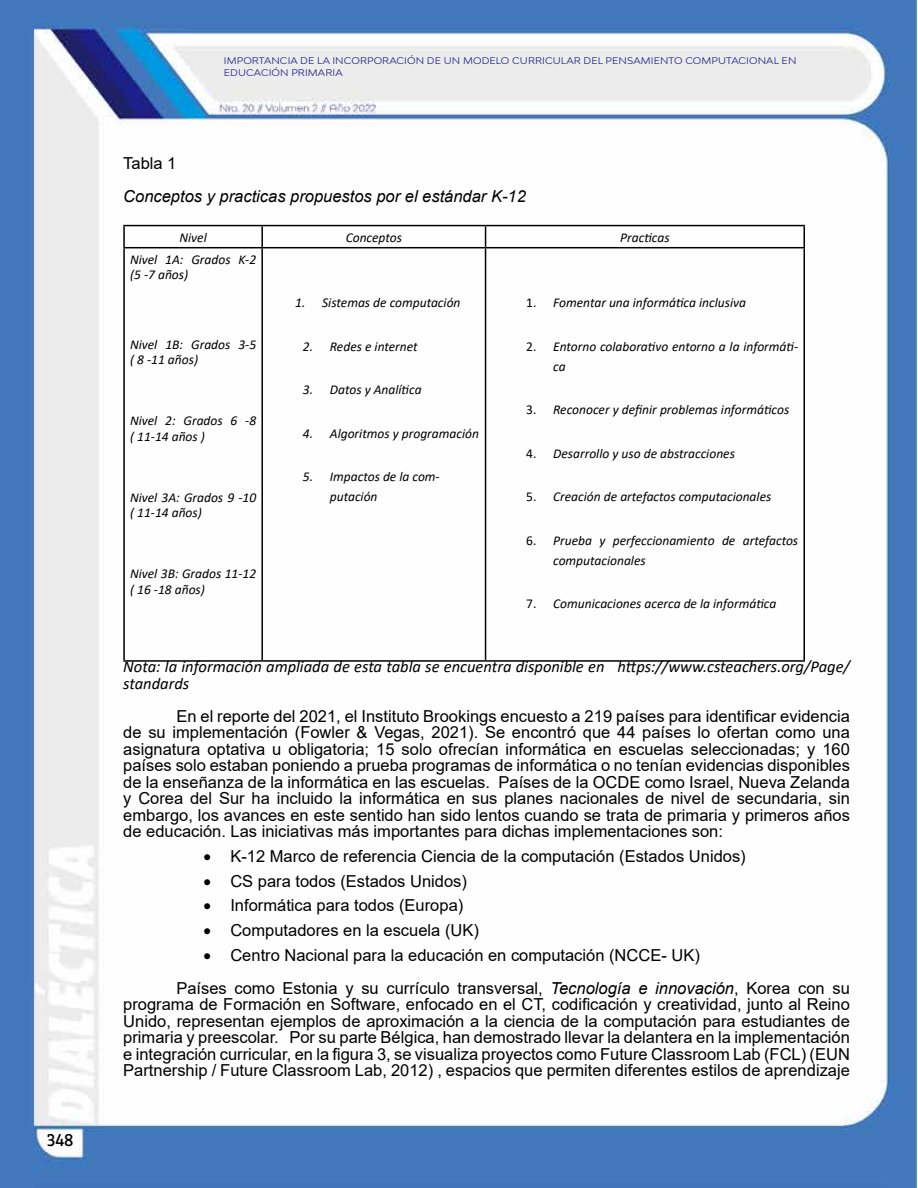
<style>
.page{position:relative;width:918px;height:1188px;background:#fff}
.page>*{position:absolute;margin:0;border:0;box-sizing:border-box;transform-origin:0 0}
.t1{font:18px "Breakers Slab";color:#000}
.t2{font:16.5px/16.5px "Arial";color:#000;text-align:justify}
.t3{font:italic 16.5px/16.5px "Calibri";color:#000}
.t4{font:italic 16.5px "Arial";color:#000}
.t5{font:italic 13.5px/15.6px "Calibri";color:#000}
.t6{font:expanded 9px/12px "Bw Modelica";letter-spacing:.01em;color:#1c2285}
.s1{font-style:normal}
.s2{font-style:italic}
</style>
<div class="page">
<img style="left:0;top:0;width:917px;height:1188px">
<hr style="left:123px;top:225px;width:139px;height:1px;background:#000">
<hr style="left:123px;top:226px;width:2px;height:21px;background:#000">
<hr style="left:262px;top:225px;width:224px;height:1px;background:#000">
<hr style="left:261px;top:226px;width:2px;height:21px;background:#000">
<hr style="left:486px;top:225px;width:319px;height:1px;background:#000">
<svg style="left:485px;top:226px;width:1px;height:21px"></svg>
<hr style="left:803px;top:226px;width:2px;height:21px;background:#000">
<hr style="left:123px;top:247px;width:139px;height:1px;background:#000">
<hr style="left:123px;top:248px;width:2px;height:412px;background:#000">
<hr style="left:262px;top:247px;width:224px;height:1px;background:#000">
<hr style="left:261px;top:248px;width:2px;height:412px;background:#000">
<hr style="left:486px;top:247px;width:319px;height:1px;background:#000">
<hr style="left:485px;top:248px;width:1px;height:412px;background:#000">
<hr style="left:803px;top:248px;width:2px;height:412px;background:#000">
<hr style="left:123px;top:660px;width:139px;height:2px;background:#000">
<hr style="left:262px;top:660px;width:224px;height:2px;background:#000">
<hr style="left:486px;top:660px;width:319px;height:2px;background:#000">
<p class="t1" style="left:47px;top:1130px;width:28px">348</p>
<p class="t6" style="left:224px;top:55px;width:574px">IMPORTANCIA DE LA INCORPORACIÓN DE UN MODELO CURRICULAR DEL PENSAMIENTO COMPUTACIONAL EN<br>EDUCACIÓN PRIMARIA</p>
<p class="t2" style="left:123px;top:155px;width:55px">Tabla 1</p>
<p class="t4" style="left:123px;top:186px;width:404px">Conceptos y practicas propuestos por el estándar K-12</p>
<p class="t5" style="left:179px;top:229px;width:29px">Nivel</p>
<p class="t5" style="left:346px;top:229px;width:58px">Conceptos</p>
<p class="t5" style="left:620px;top:229px;width:51px">Practicas</p>
<p class="t5" style="left:130px;top:251px;width:128px">Nivel 1A: Grados K-2 (5 -7 años)</p>
<p class="t5" style="left:130px;top:336px;width:128px">Nivel 1B: Grados 3-5 ( 8 -11 años)</p>
<p class="t5" style="left:130px;top:412px;width:128px">Nivel 2: Grados 6 -8 ( 11-14 años )</p>
<p class="t5" style="left:130px;top:489px;width:128px">Nivel 3A: Grados 9 -10 ( 11-14 años)</p>
<p class="t5" style="left:130px;top:566px;width:128px">Nivel 3B: Grados 11-12 ( 16 -18 años)</p>
<p class="t5" style="left:295px;top:294px;width:167px">1. Sistemas de computación</p>
<p class="t5" style="left:303px;top:338px;width:116px">2. Redes e internet</p>
<p class="t5" style="left:303px;top:381px;width:120px">3. Datos y Analítica</p>
<p class="t5" style="left:303px;top:425px;width:178px">4. Algoritmos y programación</p>
<p class="t5" style="left:330px;top:466px;width:111px;line-height:20.2px;text-indent:-27px">5. Impactos de la com&shy;putación</p>
<p class="t5" style="left:526px;top:294px;width:221px"><span class="s1">1.</span> Fomentar una informática inclusiva</p>
<p class="t5" style="left:553px;top:335px;width:247px;line-height:20.2px;text-indent:-27px"><span class="s1">2.</span> Entorno colaborativo entorno a la informáti&shy;ca</p>
<p class="t5" style="left:526px;top:401px;width:265px"><span class="s1">3.</span> Reconocer y definir problemas informáticos</p>
<p class="t5" style="left:526px;top:445px;width:210px"><span class="s1">4.</span> Desarrollo y uso de abstracciones</p>
<p class="t5" style="left:526px;top:488px;width:247px"><span class="s1">5.</span> Creación de artefactos computacionales</p>
<p class="t5" style="left:553px;top:530px;width:247px;line-height:20.2px;text-indent:-27px"><span class="s1">6.</span> Prueba y perfeccionamiento de artefactos computacionales</p>
<p class="t5" style="left:526px;top:596px;width:252px"><span class="s1">7.</span> Comunicaciones acerca de la informática</p>
<p class="t3" style="left:123px;top:658px;width:728px">Nota: la información ampliada de esta tabla se encuentra disponible en https://www.csteachers.org/Page/ standards</p>
<p class="t2" style="left:123px;top:708px;width:728px;text-indent:53px">En el reporte del 2021, el Instituto Brookings encuesto a 219 países para identificar evidencia de su implementación (Fowler &amp; Vegas, 2021). Se encontró que 44 países lo ofertan como una asignatura optativa u obligatoria; 15 solo ofrecían informática en escuelas seleccionadas; y 160 países solo estaban poniendo a prueba programas de informática o no tenían evidencias disponibles de la enseñanza de la informática en las escuelas. Países de la OCDE como Israel, Nueva Zelanda y Corea del Sur ha incluido la informática en sus planes nacionales de nivel de secundaria, sin embargo, los avances en este sentido han sido lentos cuando se trata de primaria y primeros años de educación. Las iniciativas más importantes para dichas implementaciones son:</p>
<p class="t2" style="left:203px;top:848px;width:544px">• K-12 Marco de referencia Ciencia de la computación (Estados Unidos)</p>
<p class="t2" style="left:203px;top:873px;width:265px">• CS para todos (Estados Unidos)</p>
<p class="t2" style="left:203px;top:897px;width:261px">• Informática para todos (Europa)</p>
<p class="t2" style="left:203px;top:922px;width:277px">• Computadores en la escuela (UK)</p>
<p class="t2" style="left:176px;top:939px;width:675px;line-height:33px;text-indent:27px">• Centro Nacional para la educación en computación (NCCE- UK)<br>Países como Estonia y su currículo transversal, <span class="s2">Tecnología e innovación</span>, Korea con su</p>
<p class="t2" style="left:123px;top:996px;width:728px">programa de Formación en Software, enfocado en el CT, codificación y creatividad, junto al Reino Unido, representan ejemplos de aproximación a la ciencia de la computación para estudiantes de primaria y preescolar. Por su parte Bélgica, han demostrado llevar la delantera en la implementación e integración curricular, en la figura 3, se visualiza proyectos como Future Classroom Lab (FCL) (EUN Partnership / Future Classroom Lab, 2012) , espacios que permiten diferentes estilos de aprendizaje</p>
</div>
